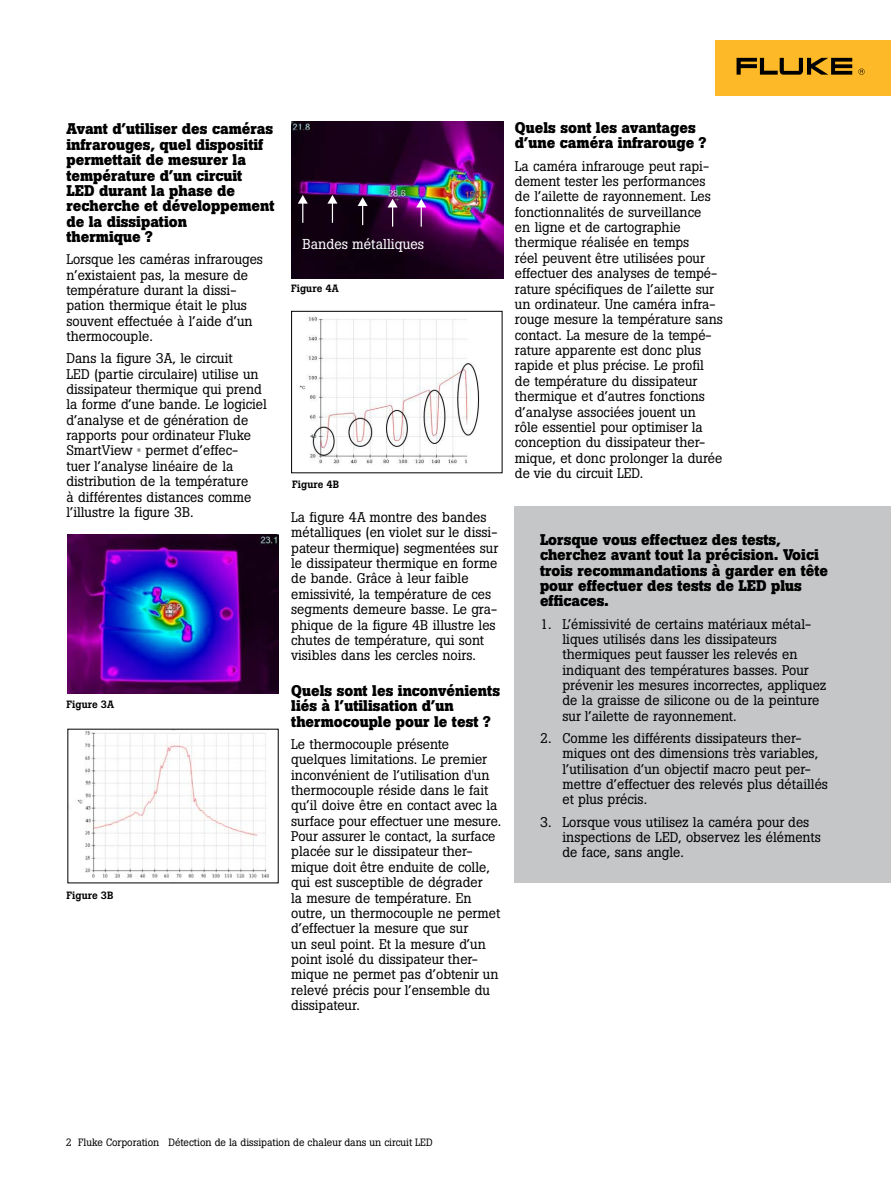
<style>
.page{position:relative;width:891px;height:1188px;background:#fff}
.page>*{position:absolute;margin:0;border:0;box-sizing:border-box;transform-origin:0 0}
.t1{font:700 15.3px/15.3px "Boton Pro";color:#000}
.t2{font:14.25px "Boton Pro";color:#fff}
.t3{font:13.8px/15.3px "Boton Pro";color:#000}
.t4{font:10.5px "Boton Pro";color:#000}
.t5{font:500 10.5px "Boton Pro";color:#000}
.t6{font:5.55px "Boton Pro";color:#000}
</style>
<div class="page">
<div style="left:515px;top:507px;width:376px;height:376px;background:#c4c6c8"></div>
<div style="left:716px;top:40px;width:175px;height:56px;background:#fdb927"></div>
<svg style="left:737px;top:58px;width:115px;height:17px"></svg>
<svg style="left:858px;top:69px;width:7px;height:6px"></svg>
<img style="left:67px;top:534px;width:212px;height:160px">
<img style="left:77px;top:731px;width:192px;height:147px">
<img style="left:299px;top:316px;width:181px;height:148px">
<div style="left:291px;top:311px;width:211px;height:162px;border:1px solid #000"></div>
<img style="left:292px;top:122px;width:211px;height:156px">
<svg style="left:298px;top:195px;width:10px;height:28px"></svg>
<svg style="left:327px;top:195px;width:10px;height:28px"></svg>
<svg style="left:358px;top:197px;width:10px;height:28px"></svg>
<svg style="left:388px;top:199px;width:10px;height:28px"></svg>
<svg style="left:416px;top:199px;width:10px;height:28px"></svg>
<p class="t1" style="left:66px;top:121px;width:210px">Avant d’utiliser des caméras infrarouges, quel dispositif permettait de mesurer la température d’un circuit<br>LED durant la phase de recherche et développement de la dissipation<br>thermique ?</p>
<p class="t3" style="left:66px;top:252px;width:198px">Lorsque les caméras infrarouges n’existaient pas, la mesure de température durant la dissi&shy;pation thermique était le plus souvent effectuée à l’aide d’un thermocouple.</p>
<p class="t3" style="left:66px;top:351px;width:202px">Dans la figure 3A, le circuit<br>LED (partie circulaire) utilise un dissipateur thermique qui prend la forme d’une bande. Le logiciel d’analyse et de génération de rapports pour ordinateur Fluke<br>SmartView</p>
<p class="t3" style="left:66px;top:443px;width:186px;text-indent:79px">permet d’effec&shy;tuer l’analyse linéaire de la distribution de la température à différentes distances comme l’illustre la figure 3B.</p>
<p class="t6" style="left:137px;top:447px;width:6px">®</p>
<p class="t5" style="left:67px;top:697px;width:49px">Figure 3A</p>
<p class="t5" style="left:67px;top:889px;width:49px">Figure 3B</p>
<p class="t2" style="left:302px;top:235px;width:123px">Bandes métalliques</p>
<p class="t5" style="left:291px;top:282px;width:49px">Figure 4A</p>
<p class="t5" style="left:292px;top:477px;width:49px">Figure 4B</p>
<p class="t3" style="left:291px;top:509px;width:209px">La figure 4A montre des bandes métalliques (en violet sur le dissi&shy;pateur thermique) segmentées sur le dissipateur thermique en forme de bande. Grâce à leur faible emissivité, la température de ces segments demeure basse. Le gra&shy;phique de la figure 4B illustre les chutes de température, qui sont visibles dans les cercles noirs.</p>
<p class="t1" style="left:291px;top:683px;width:210px">Quels sont les inconvénients liés à l’utilisation d’un thermocouple pour le test ?</p>
<p class="t3" style="left:291px;top:736px;width:212px">Le thermocouple présente quelques limitations. Le premier inconvénient de l’utilisation d'un thermocouple réside dans le fait qu’il doive être en contact avec la surface pour effectuer une mesure.<br>Pour assurer le contact, la surface placée sur le dissipateur ther&shy;mique doit être enduite de colle, qui est susceptible de dégrader<br>la mesure de température. En outre, un thermocouple ne permet d’effectuer la mesure que sur<br>un seul point. Et la mesure d’un point isolé du dissipateur ther&shy;mique ne permet pas d’obtenir un relevé précis pour l’ensemble du dissipateur.</p>
<p class="t1" style="left:515px;top:120px;width:193px">Quels sont les avantages d’une caméra infrarouge ?</p>
<p class="t3" style="left:515px;top:158px;width:209px">La caméra infrarouge peut rapi&shy;dement tester les performances de l’ailette de rayonnement. Les fonctionnalités de surveillance<br>en ligne et de cartographie thermique réalisée en temps<br>réel peuvent être utilisées pour effectuer des analyses de tempé&shy;rature spécifiques de l’ailette sur un ordinateur. Une caméra infra&shy;rouge mesure la température sans contact. La mesure de la tempé&shy;rature apparente est donc plus rapide et plus précise. Le profil<br>de température du dissipateur thermique et d’autres fonctions d’analyse associées jouent un<br>rôle essentiel pour optimiser la conception du dissipateur ther&shy;mique, et donc prolonger la durée de vie du circuit LED.</p>
<p class="t1" style="left:540px;top:532px;width:290px">Lorsque vous effectuez des tests, cherchez avant tout la précision. Voici trois recommandations à garder en tête pour effectuer des tests de LED plus efficaces.</p>
<p class="t3" style="left:563px;top:616px;width:265px;text-indent:-23px">1. L’émissivité de certains matériaux métal&shy;liques utilisés dans les dissipateurs thermiques peut fausser les relevés en indiquant des températures basses. Pour prévenir les mesures incorrectes, appliquez de la graisse de silicone ou de la peinture sur l’ailette de rayonnement.</p>
<p class="t3" style="left:563px;top:731px;width:267px;text-indent:-23px">2. Comme les différents dissipateurs ther&shy;miques ont des dimensions très variables, l’utilisation d’un objectif macro peut per&shy;mettre d’effectuer des relevés plus détaillés et plus précis.</p>
<p class="t3" style="left:563px;top:814px;width:260px;text-indent:-23px">3. Lorsque vous utilisez la caméra pour des inspections de LED, observez les éléments de face, sans angle.</p>
<p class="t4" style="left:66px;top:1136px;width:368px">2 Fluke Corporation Détection de la dissipation de chaleur dans un circuit LED</p>
</div>
